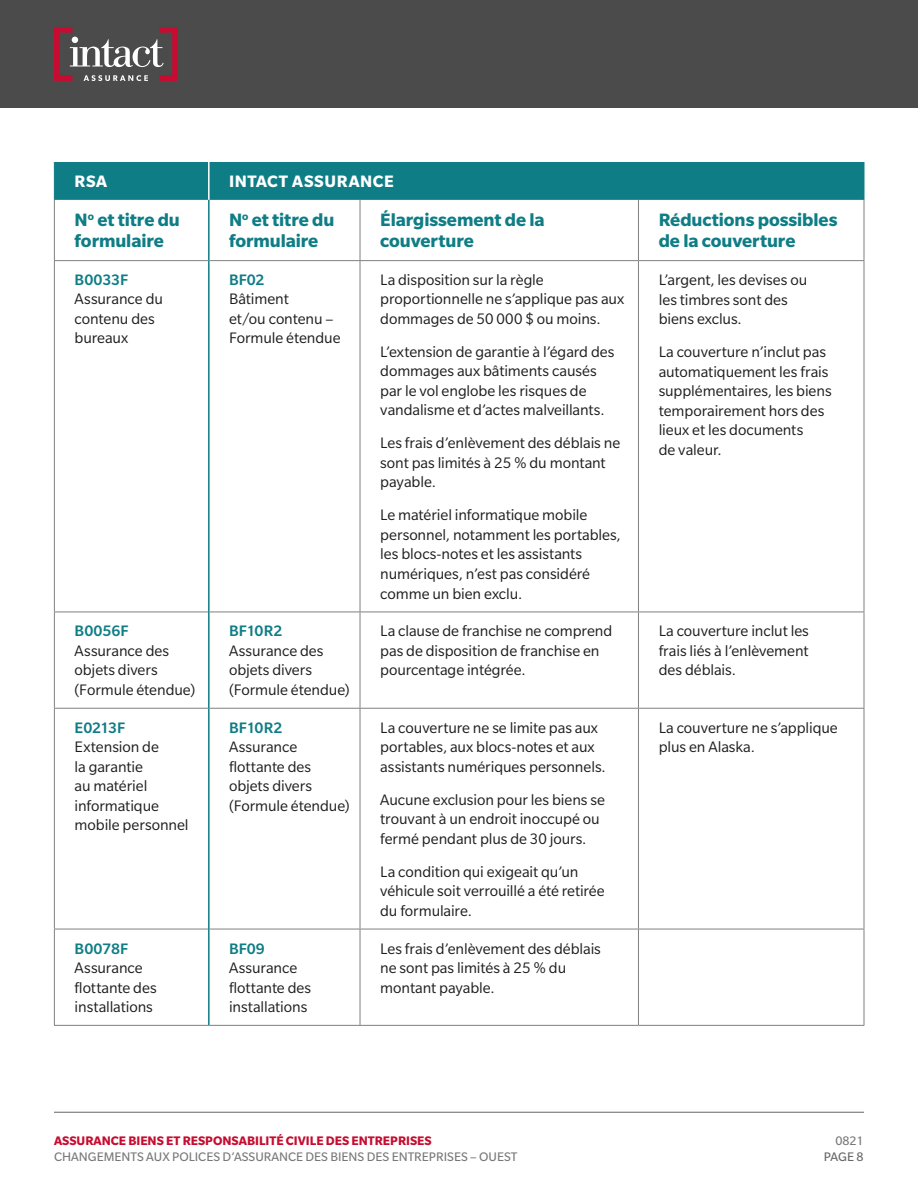
<style>
.page{position:relative;width:918px;height:1188px;background:#fff}
.page>*{position:absolute;margin:0;border:0;box-sizing:border-box;transform-origin:0 0}
.t1{font:700 19.5px/21px "Slate Std";letter-spacing:-.005em;color:#0f7d85}
.t2{font:700 18px "Slate Std";letter-spacing:.03em;color:#fff}
.Body__Table{font:16.5px/19.5px "Slate Std";letter-spacing:-.005em;color:#1e1e1e}
.t3{font:13.5px "Slate Std";color:#787878}
.t4{font:700 13.5px "Slate Std";color:#c60c30}
.t5{font:13.5px "Slate Std";color:#666}
.s1{font-weight:500;color:#0f7d85}
</style>
<div class="page">
<div style="left:0;top:0;width:918px;height:108px;background:#4b4b4b"></div>
<hr style="left:54px;top:1112px;width:810px;height:1px;background:#666">
<svg style="left:54px;top:27px;width:124px;height:54px"></svg>
<div style="left:55px;top:162px;width:809px;height:38px;background:#0f7d85"></div>
<hr style="left:208px;top:162px;width:2px;height:38px;background:#fff">
<hr style="left:360px;top:200px;width:1px;height:60px;background:#808080">
<hr style="left:638px;top:200px;width:1px;height:60px;background:#808080">
<hr style="left:864px;top:200px;width:1px;height:60px;background:#808080">
<hr style="left:210px;top:260px;width:150px;height:1px;background:#808080">
<hr style="left:360px;top:260px;width:278px;height:1px;background:#808080">
<hr style="left:360px;top:261px;width:1px;height:351px;background:#808080">
<hr style="left:638px;top:260px;width:226px;height:1px;background:#808080">
<hr style="left:638px;top:261px;width:1px;height:351px;background:#808080">
<hr style="left:864px;top:261px;width:1px;height:351px;background:#808080">
<hr style="left:210px;top:612px;width:150px;height:1px;background:#808080">
<hr style="left:360px;top:612px;width:278px;height:1px;background:#808080">
<hr style="left:360px;top:612px;width:1px;height:96px;background:#808080">
<hr style="left:638px;top:612px;width:226px;height:1px;background:#808080">
<hr style="left:638px;top:612px;width:1px;height:96px;background:#808080">
<hr style="left:864px;top:612px;width:1px;height:96px;background:#808080">
<hr style="left:210px;top:708px;width:150px;height:1px;background:#808080">
<hr style="left:360px;top:708px;width:278px;height:1px;background:#808080">
<hr style="left:360px;top:709px;width:1px;height:220px;background:#808080">
<hr style="left:638px;top:708px;width:226px;height:1px;background:#808080">
<hr style="left:638px;top:709px;width:1px;height:220px;background:#808080">
<hr style="left:864px;top:709px;width:1px;height:220px;background:#808080">
<hr style="left:210px;top:929px;width:150px;height:1px;background:#808080">
<hr style="left:360px;top:929px;width:278px;height:1px;background:#808080">
<hr style="left:360px;top:929px;width:1px;height:96px;background:#808080">
<hr style="left:638px;top:929px;width:226px;height:1px;background:#808080">
<hr style="left:638px;top:929px;width:1px;height:96px;background:#808080">
<hr style="left:864px;top:929px;width:1px;height:96px;background:#808080">
<hr style="left:209px;top:1025px;width:151px;height:1px;background:#808080">
<hr style="left:360px;top:1025px;width:278px;height:1px;background:#808080">
<hr style="left:638px;top:1025px;width:226px;height:1px;background:#808080">
<hr style="left:54px;top:200px;width:1px;height:60px;background:#808080">
<hr style="left:54px;top:260px;width:154px;height:1px;background:#808080">
<hr style="left:54px;top:261px;width:1px;height:351px;background:#808080">
<hr style="left:54px;top:612px;width:154px;height:1px;background:#808080">
<hr style="left:54px;top:612px;width:1px;height:96px;background:#808080">
<hr style="left:54px;top:708px;width:154px;height:1px;background:#808080">
<hr style="left:54px;top:709px;width:1px;height:220px;background:#808080">
<hr style="left:54px;top:929px;width:154px;height:1px;background:#808080">
<hr style="left:54px;top:929px;width:1px;height:96px;background:#808080">
<hr style="left:54px;top:1025px;width:155px;height:1px;background:#808080">
<hr style="left:54px;top:162px;width:1px;height:38px;background:#0f7d85">
<hr style="left:864px;top:162px;width:1px;height:38px;background:#0f7d85">
<hr style="left:208px;top:200px;width:2px;height:61px;background:#0f7d85">
<hr style="left:208px;top:261px;width:2px;height:351px;background:#0f7d85">
<hr style="left:208px;top:612px;width:2px;height:96px;background:#0f7d85">
<hr style="left:208px;top:708px;width:2px;height:221px;background:#0f7d85">
<hr style="left:208px;top:929px;width:2px;height:96px;background:#0f7d85">
<h1 class="t2" style="left:75px;top:171px;width:34px">RSA</h1>
<h1 class="t2" style="left:229px;top:171px;width:166px">INTACT ASSURANCE</h1>
<h2 class="t1" style="left:75px;top:209px;width:107px">N<sup>o</sup> et titre du formulaire</h2>
<h2 class="t1" style="left:229px;top:209px;width:107px">N<sup>o</sup> et titre du formulaire</h2>
<h2 class="t1" style="left:380px;top:209px;width:166px">Élargissement de la couverture</h2>
<h2 class="t1" style="left:659px;top:209px;width:180px">Réductions possibles de la couverture</h2>
<p class="Body__Table" style="left:75px;top:270px;width:90px"><span class="s1">B0033F<br></span>Assurance du contenu des bureaux</p>
<p class="Body__Table" style="left:229px;top:270px;width:113px"><span class="s1">BF02<br></span>Bâtiment<br>et/ou contenu –<br>Formule étendue</p>
<p class="Body__Table" style="left:380px;top:270px;width:245px">La disposition sur la règle proportionnelle ne s’applique pas aux dommages de 50 000 $ ou moins.</p>
<p class="Body__Table" style="left:380px;top:342px;width:236px">L’extension de garantie à l’égard des dommages aux bâtiments causés par le vol englobe les risques de vandalisme et d’actes malveillants.</p>
<p class="Body__Table" style="left:380px;top:433px;width:242px">Les frais d’enlèvement des déblais ne sont pas limités à 25 % du montant payable.</p>
<p class="Body__Table" style="left:380px;top:505px;width:242px">Le matériel informatique mobile personnel, notamment les portables, les blocs-notes et les assistants numériques, n’est pas considéré comme un bien exclu.</p>
<p class="Body__Table" style="left:659px;top:270px;width:150px">L’argent, les devises ou les timbres sont des biens exclus.</p>
<p class="Body__Table" style="left:659px;top:342px;width:174px">La couverture n’inclut pas automatiquement les frais supplémentaires, les biens temporairement hors des lieux et les documents<br>de valeur.</p>
<p class="Body__Table" style="left:75px;top:621px;width:122px"><span class="s1">B0056F<br></span>Assurance des objets divers (Formule étendue)</p>
<p class="Body__Table" style="left:229px;top:621px;width:122px"><span class="s1">BF10R2<br></span>Assurance des objets divers (Formule étendue)</p>
<p class="Body__Table" style="left:380px;top:621px;width:234px">La clause de franchise ne comprend pas de disposition de franchise en pourcentage intégrée.</p>
<p class="Body__Table" style="left:659px;top:621px;width:152px;text-align:justify">La couverture inclut les frais liés à l’enlèvement des déblais.</p>
<p class="Body__Table" style="left:75px;top:718px;width:116px"><span class="s1">E0213F<br></span>Extension de<br>la garantie<br>au matériel informatique mobile personnel</p>
<p class="Body__Table" style="left:229px;top:718px;width:122px"><span class="s1">BF10R2<br></span>Assurance flottante des objets divers (Formule étendue)</p>
<p class="Body__Table" style="left:380px;top:718px;width:227px">La couverture ne se limite pas aux portables, aux blocs-notes et aux assistants numériques personnels.</p>
<p class="Body__Table" style="left:659px;top:718px;width:181px">La couverture ne s’applique plus en Alaska.</p>
<p class="Body__Table" style="left:380px;top:790px;width:226px">Aucune exclusion pour les biens se trouvant à un endroit inoccupé ou fermé pendant plus de 30 jours.</p>
<p class="Body__Table" style="left:380px;top:862px;width:226px">La condition qui exigeait qu’un véhicule soit verrouillé a été retirée du formulaire.</p>
<p class="Body__Table" style="left:75px;top:938px;width:84px"><span class="s1">B0078F<br></span>Assurance flottante des installations</p>
<p class="Body__Table" style="left:229px;top:938px;width:84px"><span class="s1">BF09<br></span>Assurance flottante des installations</p>
<p class="Body__Table" style="left:380px;top:938px;width:222px">Les frais d’enlèvement des déblais ne sont pas limités à 25 % du montant payable.</p>
<p class="t4" style="left:54px;top:1133px;width:379px">ASSURANCE BIENS ET RESPONSABILITÉ CIVILE DES ENTREPRISES</p>
<p class="t3" style="left:54px;top:1150px;width:465px">CHANGEMENTS AUX POLICES D’ASSURANCE DES BIENS DES ENTREPRISES – OUEST</p>
<p class="t3" style="left:835px;top:1134px;width:30px">0821</p>
<p class="t5" style="left:824px;top:1150px;width:41px">PAGE 8</p>
</div>
